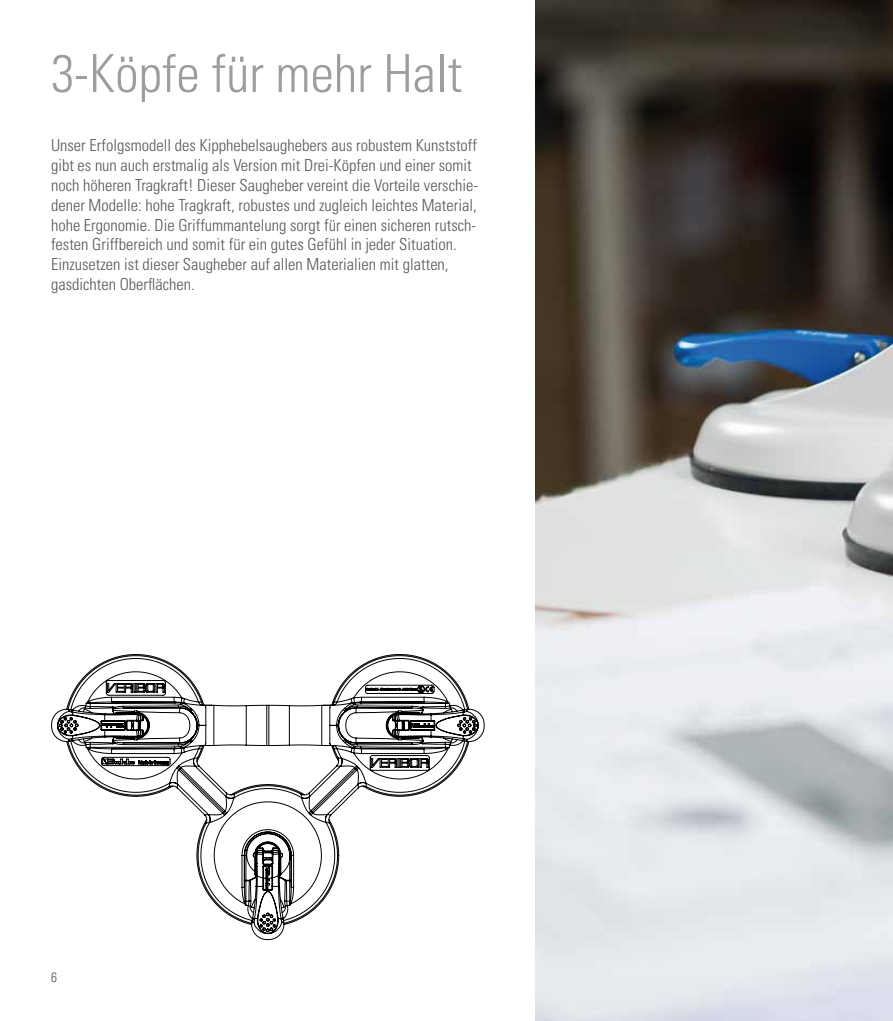
<style>
.page{position:relative;width:893px;height:1021px;background:#fff}
.page>*{position:absolute;margin:0;border:0;box-sizing:border-box;transform-origin:0 0}
.t1{font:300 condensed 52.5px "Univers";color:#9d9d9c}
.t2{font:300 condensed 16.5px/19.8px "Univers";color:#575756}
.t3{font:300 condensed 13.5px "Univers";color:#575756}
</style>
<div class="page">
<img style="left:536px;top:0;width:357px;height:1020px">
<svg style="left:51px;top:654px;width:433px;height:285px"></svg>
<h1 class="t1" style="left:51px;top:42px;width:413px">3-Köpfe für mehr Halt</h1>
<p class="t2" style="left:51px;top:136px;width:428px">Unser Erfolgsmodell des Kipphebelsaughebers aus robustem Kunststoff gibt es nun auch erstmalig als Version mit Drei-Köpfen und einer somit noch höheren Tragkraft! Dieser Saugheber vereint die Vorteile verschie&shy;dener Modelle: hohe Tragkraft, robustes und zugleich leichtes Material, hohe Ergonomie. Die Griffummantelung sorgt für einen sicheren rutsch&shy;festen Griffbereich und somit für ein gutes Gefühl in jeder Situation.<br>Einzusetzen ist dieser Saugheber auf allen Materialien mit glatten, gasdichten Oberflächen.</p>
<p class="t3" style="left:51px;top:968px;width:7px">6</p>
</div>
